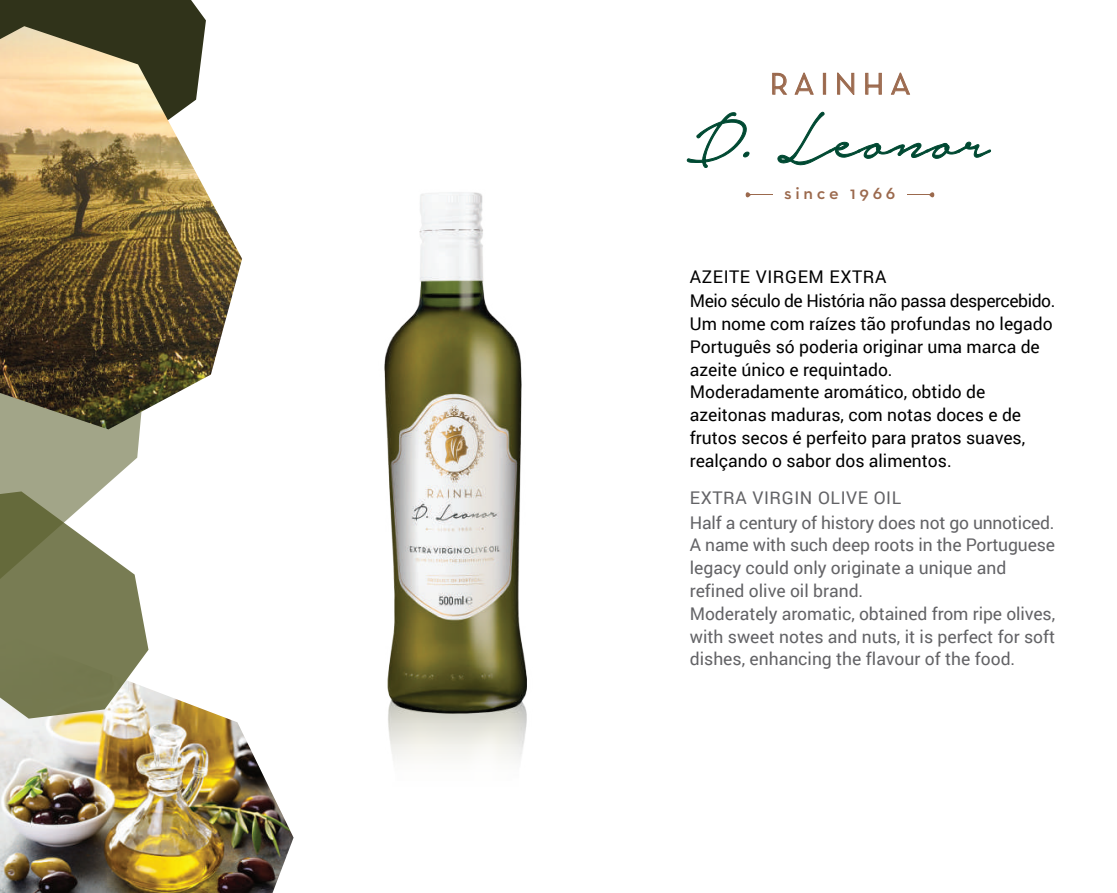
<style>
.page{position:relative;width:1117px;height:893px;background:#fff}
.page>*{position:absolute;margin:0;border:0;box-sizing:border-box;transform-origin:0 0}
.t1{font:80.85px "Notera Personal Use Only";color:#004932}
.t2{font:30.8px "Neutra Text";letter-spacing:.2em;color:#9b694d}
.t3{font:600 18.38px "Neutra Text";letter-spacing:.2em;color:#9b694d}
.t4{font:17.5px/22.8px "Roboto";color:#636366}
.t5{font:17.5px/22.8px "Roboto";color:#000}
.t6{font:17.5px/24.5px "Roboto";letter-spacing:-.025em;color:#000}
</style>
<div class="page">
<div style="left:0;top:0;width:206px;height:26px;background:#30331a"></div>
<img style="left:0;top:647px;width:275px;height:246px">
<svg style="left:0;top:583px;width:148px;height:136px;background:#878a65"></svg>
<svg style="left:0;top:429px;width:140px;height:154px"></svg>
<img style="left:0;top:26px;width:206px;height:403px">
<svg style="left:772px;top:73px;width:15px;height:22px"></svg>
<svg style="left:794px;top:73px;width:19px;height:22px"></svg>
<div style="left:823px;top:73px;width:2px;height:21px;border:1px solid #9b694d"></div>
<svg style="left:837px;top:72px;width:17px;height:23px"></svg>
<svg style="left:865px;top:73px;width:16px;height:22px"></svg>
<svg style="left:890px;top:73px;width:19px;height:22px"></svg>
<svg style="left:907px;top:192px;width:27px;height:5px"></svg>
<svg style="left:754px;top:194px;width:18px;height:1px"></svg>
<svg style="left:777px;top:111px;width:214px;height:55px"></svg>
<img style="left:156px;top:41px;width:598px;height:846px">
<h2 class="t2" style="left:769px;top:65px;width:142px">RAINHA</h2>
<h1 class="t1" style="left:686px;top:100px;width:304px">D. Leonor</h1>
<p class="t3" style="left:784px;top:181px;width:113px">since 1966</p>
<p class="t6" style="left:689px;top:264px;width:367px">AZEITE VIRGEM EXTRA<br>Meio século de História não passa despercebido.</p>
<p class="t5" style="left:689px;top:312px;width:364px">Um nome com raízes tão profundas no legado Português só poderia originar uma marca de azeite único e requintado.<br>Moderadamente aromático, obtido de azeitonas maduras, com notas doces e de frutos secos é perfeito para pratos suaves, realçando o sabor dos alimentos.</p>
<p class="t4" style="left:689px;top:485px;width:366px;line-height:24.5px">EXTRA VIRGIN OLIVE OIL<br>Half a century of history does not go unnoticed.</p>
<p class="t4" style="left:689px;top:533px;width:367px">A name with such deep roots in the Portuguese legacy could only originate a unique and refined olive oil brand.<br>Moderately aromatic, obtained from ripe olives, with sweet notes and nuts, it is perfect for soft dishes, enhancing the flavour of the food.</p>
</div>
